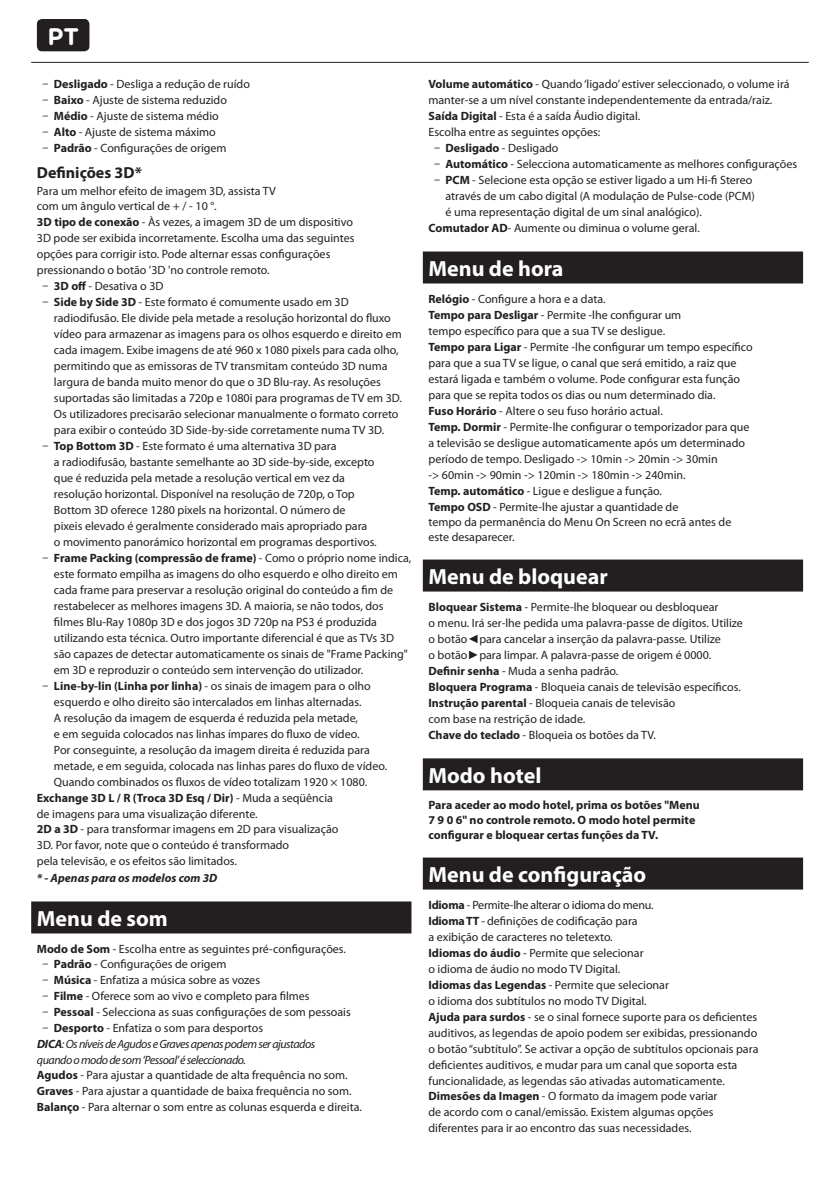
<style>
.page{position:relative;width:840px;height:1191px;background:#fff}
.page>*{position:absolute;margin:0;border:0;box-sizing:border-box;transform-origin:0 0}
.t1{font:700 24px "Gotham Rounded";color:#fff}
.t2{font:700 22px "Myriad Pro";color:#fff}
.t3{font:700 16px "Myriad Pro";color:#231f20}
.t4{font:12px/16px "Myriad Pro";color:#231f20}
.t5{font:700 12px/14.8px "Myriad Pro";color:#231f20}
.t6{font:italic 12px/16px "Myriad Pro";letter-spacing:-.04em;color:#231f20}
.t7{font:italic 700 12px "Myriad Pro";color:#231f20}
.s1{font-weight:700}
.s2{font-weight:400}
.s3{font-style:normal}
.s4{font-weight:700;font-style:normal}
.s5{font-family:"Arial"}
</style>
<div class="page">
<div style="left:37px;top:19px;width:52px;height:32px;background:#231f20;border-radius:5px"></div>
<div style="left:31px;top:901px;width:380px;height:32px;background:#231f20"></div>
<div style="left:422px;top:251px;width:380px;height:32px;background:#231f20"></div>
<div style="left:422px;top:559px;width:380px;height:32px;background:#231f20"></div>
<div style="left:422px;top:758px;width:380px;height:32px;background:#231f20"></div>
<div style="left:422px;top:857px;width:380px;height:32px;background:#231f20"></div>
<hr style="left:31px;top:62px;width:777px;height:1px;background:#231f20">
<h1 class="t1" style="left:47px;top:27px;width:33px">PT</h1>
<p class="t4" style="left:43px;top:77px;width:209px">– <span class="s1">Desligado</span> - Desliga a redução de ruído</p>
<p class="t4" style="left:43px;top:93px;width:186px">– <span class="s1">Baixo</span> - Ajuste de sistema reduzido</p>
<p class="t4" style="left:43px;top:109px;width:177px">– <span class="s1">Médio</span> - Ajuste de sistema médio</p>
<p class="t4" style="left:43px;top:125px;width:175px">– <span class="s1">Alto</span> - Ajuste de sistema máximo</p>
<p class="t4" style="left:43px;top:141px;width:185px">– <span class="s1">Padrão</span> - Configurações de origem</p>
<h3 class="t3" style="left:37px;top:167px;width:106px">Definições 3D*</h3>
<p class="t4" style="left:37px;top:185px;width:240px;line-height:14.4px">Para um melhor efeito de imagem 3D, assista TV com um ângulo vertical de + / - 10 °.</p>
<p class="t4" style="left:37px;top:215px;width:319px"><span class="s1">3D tipo de conexão</span> - Às vezes, a imagem 3D de um dispositivo 3D pode ser exibida incorretamente. Escolha uma das seguintes opções para corrigir isto. Pode alternar essas configurações pressionando o botão ’3D 'no controle remoto.</p>
<p class="t4" style="left:43px;top:279px;width:122px">– <span class="s1">3D off</span> - Desativa o 3D</p>
<p class="t4" style="left:54px;top:295px;width:349px;text-indent:-11px">– <span class="s1">Side by Side 3D</span> - Este formato é comumente usado em 3D radiodifusão. Ele divide pela metade a resolução horizontal do fluxo vídeo para armazenar as imagens para os olhos esquerdo e direito em cada imagem. Exibe imagens de até 960 x 1080 pixels para cada olho, permitindo que as emissoras de TV transmitam conteúdo 3D numa largura de banda muito menor do que o 3D Blu-ray. As resoluções suportadas são limitadas a 720p e 1080i para programas de TV em 3D.<br>Os utilizadores precisarão selecionar manualmente o formato correto para exibir o conteúdo 3D Side-by-side corretamente numa TV 3D.</p>
<p class="t4" style="left:54px;top:439px;width:324px;text-indent:-11px">– <span class="s1">Top Bottom 3D</span> - Este formato é uma alternativa 3D para<br>a radiodifusão, bastante semelhante ao 3D side-by-side, excepto que é reduzida pela metade a resolução vertical em vez da resolução horizontal. Disponível na resolução de 720p, o Top Bottom 3D oferece 1280 pixels na horizontal. O número de pixeis elevado é geralmente considerado mais apropriado para o movimento panorámico horizontal em programas desportivos.</p>
<p class="t4" style="left:54px;top:551px;width:359px;text-indent:-11px">– <span class="s1">Frame Packing (compressão de frame)</span> - Como o próprio nome indica, este formato empilha as imagens do olho esquerdo e olho direito em cada frame para preservar a resolução original do conteúdo a fim de restabelecer as melhores imagens 3D. A maioria, se não todos, dos filmes Blu-Ray 1080p 3D e dos jogos 3D 720p na PS3 é produzida utilizando esta técnica. Outro importante diferencial é que as TVs 3D são capazes de detectar automaticamente os sinais de "Frame Packing" em 3D e reproduzir o conteúdo sem intervenção do utilizador.</p>
<p class="t4" style="left:43px;top:679px;width:329px">– <span class="s1">Line-by-lin (Linha por linha)</span> - os sinais de imagem para o olho</p>
<p class="t4" style="left:54px;top:695px;width:309px">esquerdo e olho direito são intercalados em linhas alternadas.</p>
<p class="t4" style="left:54px;top:711px;width:305px">A resolução da imagem de esquerda é reduzida pela metade,</p>
<p class="t4" style="left:54px;top:727px;width:307px">e em seguida colocados nas linhas ímpares do fluxo de vídeo.</p>
<p class="t4" style="left:54px;top:743px;width:317px">Por conseguinte, a resolução da imagem direita é reduzida para</p>
<p class="t4" style="left:54px;top:759px;width:334px">metade, e em seguida, colocada nas linhas pares do fluxo de vídeo.</p>
<p class="t4" style="left:54px;top:775px;width:315px">Quando combinados os fluxos de vídeo totalizam 1920 × 1080.</p>
<p class="t5" style="left:37px;top:791px;width:297px">Exchange 3D L / R (Troca 3D Esq / Dir) <span class="s2">- Muda a seqüência</span></p>
<p class="t4" style="left:37px;top:807px;width:222px">de imagens para uma visualização diferente.</p>
<p class="t4" style="left:37px;top:821px;width:303px"><span class="s1">2D a 3D</span> - para transformar imagens em 2D para visualização<br>3D. Por favor, note que o conteúdo é transformado<br>pela televisão, e os efeitos são limitados.</p>
<p class="t7" style="left:37px;top:873px;width:182px">* - Apenas para os modelos com 3D</p>
<h2 class="t2" style="left:37px;top:910px;width:132px">Menu de som</h2>
<p class="t4" style="left:37px;top:942px;width:310px"><span class="s1">Modo de Som</span> - Escolha entre as seguintes pré-configurações.</p>
<p class="t4" style="left:43px;top:957px;width:185px">– <span class="s1">Padrão</span> - Configurações de origem</p>
<p class="t4" style="left:43px;top:973px;width:219px">– <span class="s1">Música</span> - Enfatiza a música sobre as vozes</p>
<p class="t4" style="left:43px;top:989px;width:268px">– <span class="s1">Filme</span> - Oferece som ao vivo e completo para filmes</p>
<p class="t4" style="left:43px;top:1005px;width:309px">– <span class="s1">Pessoal</span> - Selecciona as suas configurações de som pessoais</p>
<p class="t6" style="left:37px;top:1021px;width:280px;text-indent:6px"><span class="s3">–</span> <span class="s4">Desporto</span> <span class="s3">- Enfatiza o som para desportos<br></span><span class="s1">DICA</span>: Os níveis de Agudos e Graves apenas podem ser ajustados quando o modo de som ‘Pessoal’ é seleccionado.</p>
<p class="t4" style="left:37px;top:1067px;width:326px"><span class="s1">Agudos</span> - Para ajustar a quantidade de alta frequência no som.<br><span class="s1">Graves</span> - Para ajustar a quantidade de baixa frequência no som.<br><span class="s1">Balanço</span> - Para alternar o som entre as colunas esquerda e direita.</p>
<p class="t4" style="left:428px;top:77px;width:362px"><span class="s1">Volume automático</span> - Quando ‘ligado’ estiver seleccionado, o volume irá manter-se a um nível constante independentemente da entrada/raiz.<br><span class="s1">Saída Digital</span> - Esta é a saída Áudio digital.<br>Escolha entre as seguintes opções:</p>
<p class="t4" style="left:434px;top:141px;width:126px">– <span class="s1">Desligado</span> - Desligado</p>
<p class="t4" style="left:434px;top:157px;width:364px">– <span class="s1">Automático</span> - Selecciona automaticamente as melhores configurações</p>
<p class="t4" style="left:434px;top:173px;width:319px">– <span class="s1">PCM</span> - Selecione esta opção se estiver ligado a um Hi-fi Stereo</p>
<p class="t4" style="left:445px;top:189px;width:310px">através de um cabo digital (A modulação de Pulse-code (PCM)</p>
<p class="t4" style="left:445px;top:205px;width:258px">é uma representação digital de um sinal analógico).</p>
<p class="t4" style="left:428px;top:221px;width:273px"><span class="s1">Comutador AD</span>- Aumente ou diminua o volume geral.</p>
<h2 class="t2" style="left:428px;top:260px;width:136px">Menu de hora</h2>
<p class="t4" style="left:428px;top:292px;width:325px"><span class="s1">Relógio</span> - Configure a hora e a data.<br><span class="s1">Tempo para Desligar</span> - Permite -lhe configurar um<br>tempo específico para que a sua TV se desligue.<br><span class="s1">Tempo para Ligar</span> - Permite -lhe configurar um tempo específico para que a sua TV se ligue, o canal que será emitido, a raiz que estará ligada e também o volume. Pode configurar esta função para que se repita todos os dias ou num determinado dia.<br><span class="s1">Fuso Horário</span> - Altere o seu fuso horário actual.<br><span class="s1">Temp. Dormir</span> - Permite-lhe configurar o temporizador para que a televisão se desligue automaticamente após um determinado período de tempo. Desligado -&gt; 10min -&gt; 20min -&gt; 30min<br>-&gt; 60min -&gt; 90min -&gt; 120min -&gt; 180min -&gt; 240min.<br><span class="s1">Temp. automático</span> - Ligue e desligue a função.<br><span class="s1">Tempo OSD</span> - Permite-lhe ajustar a quantidade de</p>
<p class="t4" style="left:428px;top:515px;width:304px;line-height:14.8px">tempo da permanência do Menu On Screen no ecrã antes de este desaparecer.</p>
<h2 class="t2" style="left:428px;top:568px;width:181px">Menu de bloquear</h2>
<p class="t4" style="left:428px;top:600px;width:316px"><span class="s1">Bloquear Sistema</span> - Permite-lhe bloquear ou desbloquear<br>o menu. Irá ser-lhe pedida uma palavra-passe de dígitos. Utilize o botão<span class="s5">◄</span>para cancelar a inserção da palavra-passe. Utilize<br>o botão<span class="s5">►</span>para limpar. A palavra-passe de origem é 0000.<br><span class="s1">Definir senha</span> - Muda a senha padrão.<br><span class="s1">Bloquera Programa</span> - Bloqueia canais de televisão específicos.<br><span class="s1">Instrução parental</span> - Bloqueia canais de televisão<br>com base na restrição de idade.<br><span class="s1">Chave do teclado</span> - Bloqueia os botões da TV.</p>
<h2 class="t2" style="left:428px;top:767px;width:114px">Modo hotel</h2>
<p class="t5" style="left:428px;top:798px;width:272px">Para aceder ao modo hotel, prima os botões "Menu<br>7 9 0 6" no controle remoto. O modo hotel permite configurar e bloquear certas funções da TV.</p>
<h2 class="t2" style="left:428px;top:866px;width:219px">Menu de configuração</h2>
<p class="t4" style="left:428px;top:898px;width:331px"><span class="s1">Idioma</span> - Permite-lhe alterar o idioma do menu.<br><span class="s1">Idioma TT</span> - definições de codificação para<br>a exibição de caracteres no teletexto.<br><span class="s1">Idiomas do áudio</span> - Permite que selecionar<br>o idioma de áudio no modo TV Digital.<br><span class="s1">Idiomas das Legendas</span> - Permite que selecionar<br>o idioma dos subtítulos no modo TV Digital.<br><span class="s1">Ajuda para surdos</span> - se o sinal fornece suporte para os deficientes auditivos, as legendas de apoio podem ser exibidas, pressionando o botão “subtítulo”. Se activar a opção de subtítulos opcionais para deficientes auditivos, e mudar para um canal que soporta esta funcionalidade, as legendas são ativadas automaticamente.</p>
<p class="t4" style="left:428px;top:1089px;width:290px"><span class="s1">Dimesões da Imagen</span> - O formato da imagem pode variar de acordo com o canal/emissão. Existem algumas opções diferentes para ir ao encontro das suas necessidades.</p>
</div>
